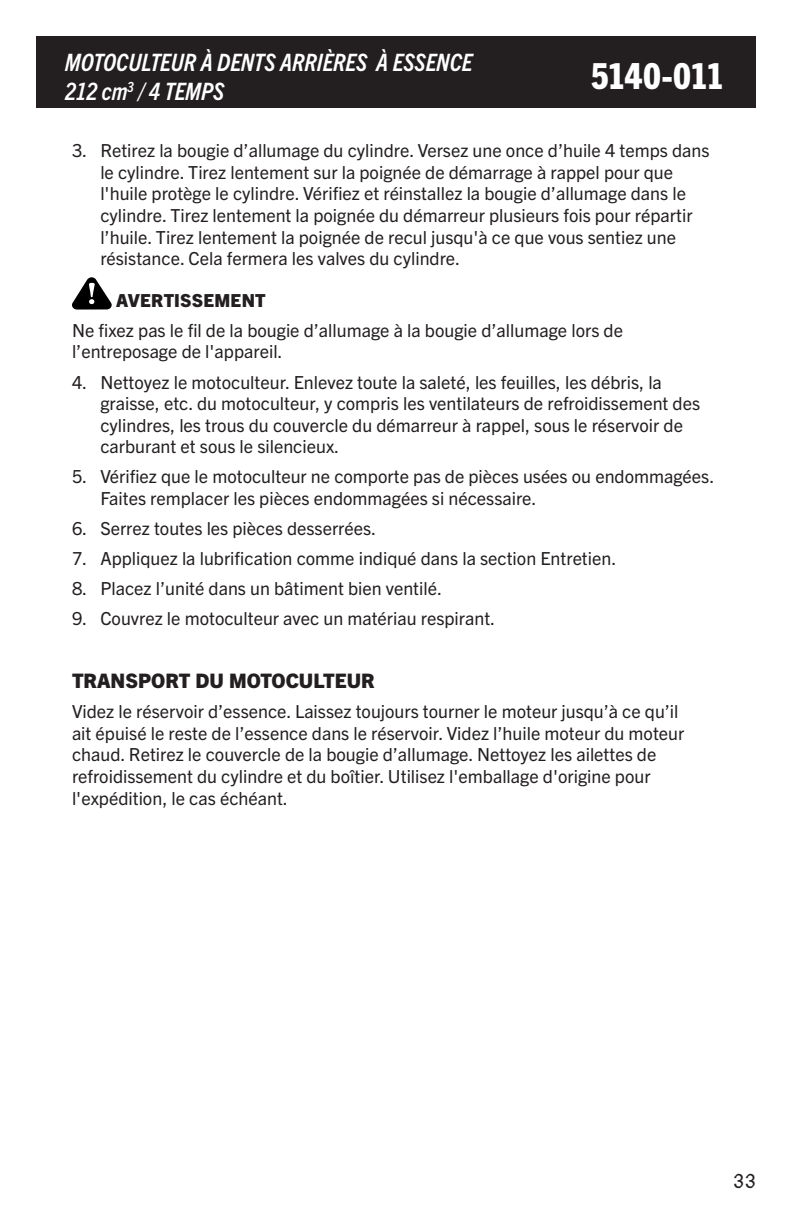
<style>
.page{position:relative;width:792px;height:1224px;background:#fff}
.page>*{position:absolute;margin:0;border:0;box-sizing:border-box;transform-origin:0 0}
.t1{font:800 condensed 36px "Trade Gothic Next LT Pro";letter-spacing:-.03em;color:#fff}
.t2{font:italic 700 condensed 24px/28.8px "Trade Gothic Next LT Pro";letter-spacing:-.005em;color:#fff}
.t3{font:800 20px "Trade Gothic Next LT Pro";color:#231f20}
.t4{font:20px "Prophet";color:#231f20}
.t5{font:18px/21.6px "Trade Gothic Next LT Pro";color:#231f20}
.t6{font:800 18px "Trade Gothic Next LT Pro";letter-spacing:.015em;color:#231f20}
</style>
<div class="page">
<div style="left:36px;top:36px;width:720px;height:72px;background:#231f20"></div>
<svg style="left:72px;top:277px;width:40px;height:33px"></svg>
<h2 class="t2" style="left:65px;top:46px;width:409px">MOTOCULTEUR À DENTS ARRIÈRES À ESSENCE<br>212 cm<sup>3</sup> / 4 TEMPS</h2>
<h1 class="t1" style="left:591px;top:51px;width:135px">5140-011</h1>
<p class="t5" style="left:100px;top:139px;width:611px;text-indent:-28px">3. Retirez la bougie d’allumage du cylindre. Versez une once d’huile 4 temps dans le cylindre. Tirez lentement sur la poignée de démarrage à rappel pour que l'huile protège le cylindre. Vérifiez et réinstallez la bougie d’allumage dans le cylindre. Tirez lentement la poignée du démarreur plusieurs fois pour répartir l’huile. Tirez lentement la poignée de recul jusqu'à ce que vous sentiez une résistance. Cela fermera les valves du cylindre.</p>
<p class="t6" style="left:116px;top:288px;width:151px">AVERTISSEMENT</p>
<p class="t5" style="left:72px;top:318px;width:553px">Ne fixez pas le fil de la bougie d’allumage à la bougie d’allumage lors de l’entreposage de l'appareil.</p>
<p class="t5" style="left:100px;top:370px;width:601px;text-indent:-28px">4. Nettoyez le motoculteur. Enlevez toute la saleté, les feuilles, les débris, la graisse, etc. du motoculteur, y compris les ventilateurs de refroidissement des cylindres, les trous du couvercle du démarreur à rappel, sous le réservoir de carburant et sous le silencieux.</p>
<p class="t5" style="left:100px;top:465px;width:616px;text-indent:-28px">5. Vérifiez que le motoculteur ne comporte pas de pièces usées ou endommagées.<br>Faites remplacer les pièces endommagées si nécessaire.</p>
<p class="t5" style="left:72px;top:517px;width:306px">6. Serrez toutes les pièces desserrées.</p>
<p class="t5" style="left:72px;top:547px;width:546px">7. Appliquez la lubrification comme indiqué dans la section Entretien.</p>
<p class="t5" style="left:72px;top:577px;width:372px">8. Placez l’unité dans un bâtiment bien ventilé.</p>
<p class="t5" style="left:72px;top:607px;width:425px">9. Couvrez le motoculteur avec un matériau respirant.</p>
<p class="t3" style="left:72px;top:667px;width:304px">TRANSPORT DU MOTOCULTEUR</p>
<p class="t5" style="left:72px;top:700px;width:614px">Videz le réservoir d’essence. Laissez toujours tourner le moteur jusqu’à ce qu’il ait épuisé le reste de l’essence dans le réservoir. Videz l’huile moteur du moteur chaud. Retirez le couvercle de la bougie d’allumage. Nettoyez les ailettes de refroidissement du cylindre et du boîtier. Utilisez l'emballage d'origine pour l'expédition, le cas échéant.</p>
<p class="t4" style="left:733px;top:1168px;width:24px">33</p>
</div>
